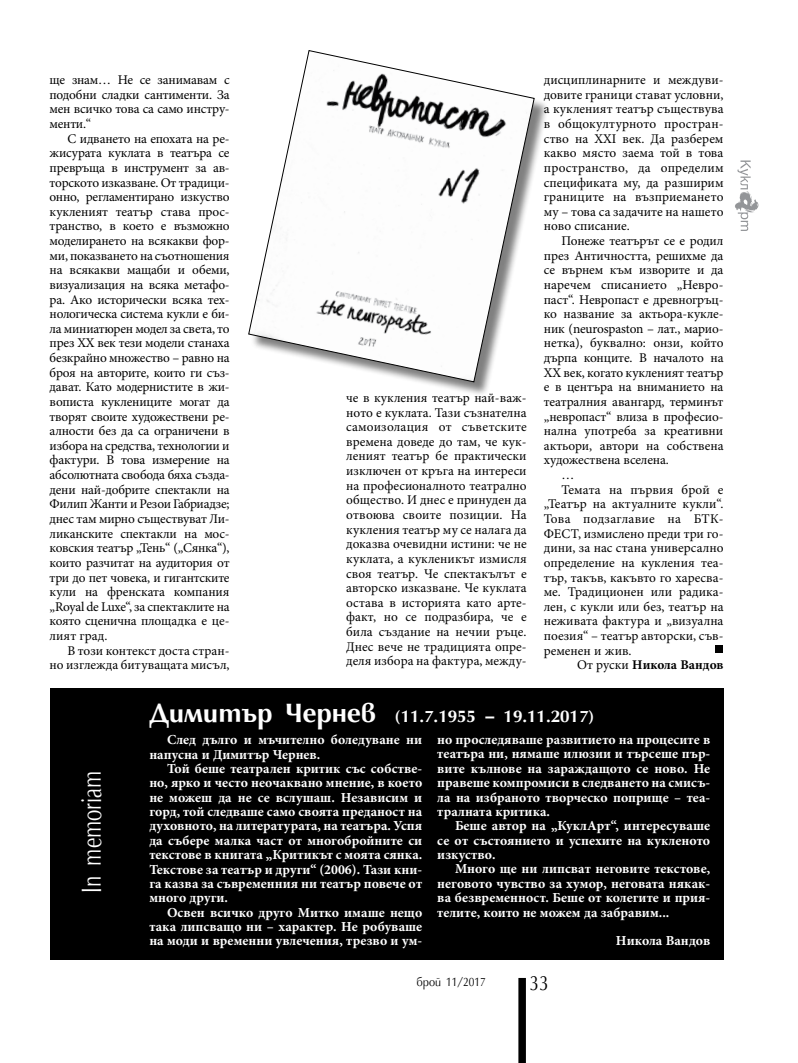
<style>
.page{position:relative;width:798px;height:1063px;background:#fff}
.page>*{position:absolute;margin:0;border:0;box-sizing:border-box;transform-origin:0 0}
.t1{font:28.75px "Opal Bulgarian CYR";color:#fff;scale:.73 1}
.t2{font:21.25px "Opal Bulgarian CYR";color:#000;scale:.9 1}
.t3{font:700 17.5px "Opal Bulgarian CYR";color:#fff}
.t4{font:700 13.75px/14.4px "Minion Pro";color:#fff;text-align:justify}
.t5{font:13.25px/14.6px "Minion Pro";color:#000;text-align:justify}
.t6{font:700 13.25px "Minion Pro";color:#000}
.t7{font:12.5px "Opal Bulgarian CYR";color:#000;scale:.9 1}
.s1{font-weight:400}
.s2{font-size:27.5px}
</style>
<div class="page">
<div style="left:518px;top:978px;width:7px;height:85px;background:#000"></div>
<svg style="left:735px;top:161px;width:23px;height:70px"></svg>
<div style="left:250px;top:52px;width:305px;height:351px;background:#000;opacity:.5"></div>
<svg style="left:248px;top:50px;width:287px;height:333px"></svg>
<div style="left:50px;top:688px;width:674px;height:271px;background:#000"></div>
<div style="left:715px;top:646px;width:7px;height:7px;background:#000"></div>
<p class="t5" style="left:50px;top:73px;width:181px">ще знам… Не се занимавам с подобни сладки сантименти. За мен всичко това са само инстру&shy;менти.“</p>
<p class="t5" style="left:50px;top:131px;width:181px;text-indent:18px">С идването на епохата на ре&shy;жисурата куклата в театъра се превръща в инструмент за ав&shy;торското изказване. От традици&shy;онно, регламентирано изкуство кукленият театър става прос&shy;транство, в което е възможно моделирането на всякакви фор&shy;ми, показването на съотношения на всякакви мащаби и обеми, визуализация на всяка метафо&shy;ра. Ако исторически всяка тех&shy;нологическа система кукли е би&shy;ла миниатюрен модел за света, то през ХХ век тези модели станаха безкрайно множество – равно на броя на авторите, които ги съз&shy;дават. Като модернистите в жи&shy;вописта куклениците могат да творят своите художествени ре&shy;алности без да са ограничени в избора на средства, технологии и фактури. В това измерение на абсолютната свобода бяха създа&shy;дени най-добрите спектакли на Филип Жанти и Резои Габриадзе; днес там мирно съществуват Ли&shy;ликанските спектакли на мос&shy;ковския театър „Тень“ („Сянка“), които разчитат на аудитория от три до пет човека, и гигантските кули на френската компания „Royal de Luxe“, за спектаклите на която сценична площадка е це&shy;лият град.</p>
<p class="t5" style="left:50px;top:643px;width:181px;text-align:right">В този контекст доста стран-<br>но изглежда битуващата мисъл,</p>
<p class="t5" style="left:543px;top:73px;width:181px">дисциплинарните и междуви&shy;довите граници стават условни, а кукленият театър съществува в общокултурното простран&shy;ство на ХХI век. Да разберем какво място заема той в това пространство, да определим спецификата му, да разширим границите на възприемането му – това са задачите на нашето ново списание.</p>
<p class="t5" style="left:561px;top:234px;width:163px">Понеже театърът се е родил</p>
<p class="t5" style="left:543px;top:248px;width:181px">през Античността, решихме да</p>
<p class="t5" style="left:543px;top:263px;width:181px">се върнем към изворите и да</p>
<p class="t5" style="left:543px;top:277px;width:180px">наречем списанието „Невро-</p>
<p class="t5" style="left:543px;top:292px;width:180px">паст“. Невропаст е древногръц-</p>
<p class="t5" style="left:543px;top:307px;width:181px">ко название за актьора-кукле-</p>
<p class="t5" style="left:543px;top:321px;width:181px">ник (neurospaston – лат., марио-</p>
<p class="t5" style="left:543px;top:336px;width:181px">нетка), буквално: онзи, който</p>
<p class="t5" style="left:543px;top:351px;width:181px">дърпа конците. В началото на</p>
<p class="t5" style="left:543px;top:365px;width:181px">ХХ век, когато кукленият театър</p>
<p class="t5" style="left:543px;top:380px;width:181px">е в центъра на вниманието на</p>
<p class="t5" style="left:543px;top:394px;width:181px">театралния авангард, терминът</p>
<p class="t5" style="left:543px;top:409px;width:181px">„невропаст“ влиза в професио-</p>
<p class="t5" style="left:543px;top:424px;width:181px">нална употреба за креативни</p>
<p class="t5" style="left:543px;top:438px;width:181px">актьори, автори на собствена</p>
<p class="t5" style="left:543px;top:453px;width:125px">художествена вселена.</p>
<p class="t5" style="left:561px;top:468px;width:14px">…</p>
<p class="t5" style="left:561px;top:482px;width:163px">Темата на първия брой е</p>
<p class="t5" style="left:543px;top:497px;width:179px">„Театър на актуалните кукли“.</p>
<p class="t5" style="left:543px;top:512px;width:181px">Това подзаглавие на БТК-</p>
<p class="t5" style="left:543px;top:526px;width:181px">ФЕСТ, измислено преди три го-</p>
<p class="t5" style="left:543px;top:541px;width:181px">дини, за нас стана универсално</p>
<p class="t5" style="left:543px;top:555px;width:181px">определение на кукления теа-</p>
<p class="t5" style="left:543px;top:570px;width:181px">тър, такъв, какъвто го харесва-</p>
<p class="t5" style="left:543px;top:585px;width:181px">ме. Традиционен или радика-</p>
<p class="t5" style="left:543px;top:599px;width:181px">лен, с кукли или без, театър на</p>
<p class="t5" style="left:543px;top:614px;width:181px">неживата фактура и „визуална</p>
<p class="t5" style="left:543px;top:629px;width:180px">поезия“ – театър авторски, съв-</p>
<p class="t5" style="left:543px;top:643px;width:88px">ременен и жив.</p>
<p class="t6" style="left:577px;top:656px;width:148px"><span class="s1">От руски</span> Никола Вандов</p>
<p class="t5" style="left:346px;top:390px;width:182px;text-align:left">че в кукления театър най-важ&shy;ното е куклата. Тази съзнателна самоизолация от съветските времена доведе до там, че кук&shy;леният театър бе практически изключен от кръга на интереси на професионалното театрално общество. И днес е принуден да отвоюва своите позиции. На кукления театър му се налага да доказва очевидни истини: че не куклата, а кукленикът измисля своя театър. Че спектакълът е авторско изказване. Че куклата остава в историята като арте&shy;факт, но се подразбира, че е била създание на нечии ръце.<br>Днес вече не традицията опре&shy;деля избора на фактура, между-</p>
<h3 class="t3" style="left:149px;top:706px;width:446px"><span class="s2">Димитър Чернев</span> (11.7.1955 – 19.11.2017)</h3>
<p class="t4" style="left:149px;top:732px;width:274px;text-indent:18px">След дълго и мъчително боледуване ни напусна и Димитър Чернев.</p>
<p class="t4" style="left:149px;top:761px;width:274px;text-indent:18px">Той беше театрален критик със собстве&shy;но, ярко и често неочаквано мнение, в което не можеш да не се вслушаш. Независим и горд, той следваше само своята преданост на духовното, на литературата, на театъра. Успя да събере малка част от многобройните си текстове в книгата „Критикът с моята сянка.<br>Текстове за театър и други“ (2006). Тази кни&shy;га казва за съвременния ни театър повече от много други.</p>
<p class="t4" style="left:149px;top:905px;width:274px;text-indent:18px">Освен всичко друго Митко имаше нещо така липсващо ни – характер. Не робуваше на моди и временни увлечения, трезво и ум-</p>
<p class="t4" style="left:437px;top:732px;width:274px">но проследяваше развитието на процесите в театъра ни, нямаше илюзии и търсеше пър&shy;вите кълнове на зараждащото се ново. Не правеше компромиси в следването на смисъ&shy;ла на избраното творческо поприще – теа&shy;тралната критика.</p>
<p class="t4" style="left:437px;top:819px;width:274px;text-indent:18px">Беше автор на „КуклАрт“, интересуваше се от състоянието и успехите на кукленото изкуство.</p>
<p class="t4" style="left:437px;top:862px;width:274px;text-indent:18px">Много ще ни липсват неговите текстове, неговото чувство за хумор, неговата някак&shy;ва безвременност. Беше от колегите и прия&shy;телите, които не можем да забравим...</p>
<p class="t4" style="left:615px;top:934px;width:96px">Никола Вандов</p>
<h1 class="t1" style="left:76px;top:893px;width:169px;rotate:-90deg">In memoriam</h1>
<p class="t7" style="left:416px;top:975px;width:78px">брой 11/2017</p>
<h2 class="t2" style="left:529px;top:972px;width:23px">33</h2>
</div>
